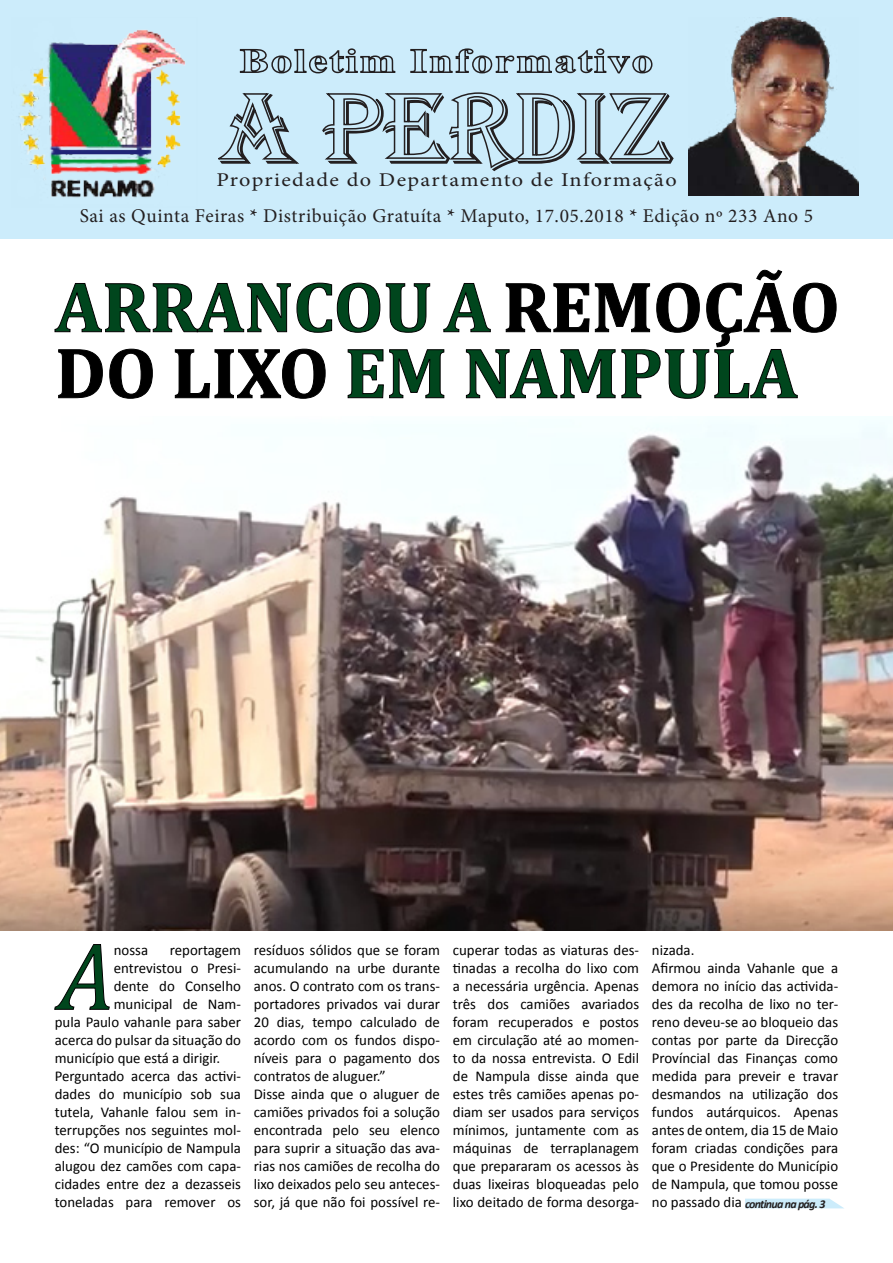
<style>
.page{position:relative;width:893px;height:1263px;background:#fff}
.page>*{position:absolute;margin:0;border:0;box-sizing:border-box;transform-origin:0 0}
.t1{font:italic 96px "Cambria";color:#00461d}
.t2{font:700 72px/66px "Cambria";color:#00461d}
.t3{font:19.5px "Minion Pro";letter-spacing:.03em;color:#231f20}
.t4{font:19.5px "Minion Pro";letter-spacing:.06em;color:#231f20;scale:1.14 1}
.t5{font:15px/18px "Calibri";color:#000;text-align:justify}
.t6{font:italic 700 12px "Calibri";letter-spacing:-.06em;color:#231f20}
.s1{font-weight:700}
.s2{color:#000}
</style>
<div class="page">
<div style="left:0;top:0;width:893px;height:238px;background:#ccecfb"></div>
<svg style="left:218px;top:93px;width:81px;height:71px"></svg>
<svg style="left:322px;top:92px;width:352px;height:80px"></svg>
<img style="left:689px;top:18px;width:170px;height:178px">
<img style="left:18px;top:29px;width:168px;height:169px">
<svg style="left:239px;top:48px;width:157px;height:26px"></svg>
<svg style="left:410px;top:48px;width:243px;height:26px"></svg>
<svg style="left:745px;top:1198px;width:99px;height:10px"></svg>
<svg style="left:54px;top:944px;width:56px;height:66px"></svg>
<svg style="left:54px;top:270px;width:783px;height:129px"></svg>
<img style="left:0;top:419px;width:893px;height:511px">
<p class="t4" style="left:216px;top:167px;width:405px">Propriedade do Departamento de Informação</p>
<p class="t3" style="left:80px;top:203px;width:735px">Sai as Quinta Feiras <span class="s1">*</span> Distribuição Gratuíta <span class="s1">*</span> Maputo, 17.05.2018 <span class="s1">*</span> Edição nº 233 Ano 5</p>
<p class="t2" style="left:55px;top:272px;width:786px">ARRANCOU A <span class="s2">REMOÇÃO<br>DO LIXO</span> EM NAMPULA</p>
<p class="t1" style="left:59px;top:909px;width:56px">A</p>
<p class="t5" style="left:114px;top:941px;width:36px">nossa</p>
<p class="t5" style="left:170px;top:941px;width:73px">reportagem</p>
<p class="t5" style="left:114px;top:959px;width:129px">entrevistou o Presi-</p>
<p class="t5" style="left:114px;top:977px;width:129px">dente do Conselho</p>
<p class="t5" style="left:114px;top:995px;width:129px">municipal de Nam-</p>
<p class="t5" style="left:55px;top:1013px;width:188px">pula Paulo vahanle para saber</p>
<p class="t5" style="left:55px;top:1031px;width:188px">acerca do pulsar da situação do</p>
<p class="t5" style="left:55px;top:1049px;width:167px">município que está a dirigir.</p>
<p class="t5" style="left:55px;top:1067px;width:188px">Perguntado acerca das activi&shy;dades do município sob sua tutela, Vahanle falou sem in&shy;terrupções nos seguintes mol&shy;des: “O município de Nampula alugou dez camões com capa&shy;cidades entre dez a dezasseis toneladas para remover os</p>
<p class="t5" style="left:254px;top:941px;width:188px">resíduos sólidos que se foram acumulando na urbe durante anos. O contrato com os trans&shy;portadores privados vai durar 20 dias, tempo calculado de acordo com os fundos dispo&shy;níveis para o pagamento dos contratos de aluguer.”</p>
<p class="t5" style="left:254px;top:1085px;width:188px">Disse ainda que o aluguer de camiões privados foi a solução encontrada pelo seu elenco para suprir a situação das ava&shy;rias nos camiões de recolha do lixo deixados pelo seu anteces&shy;sor, já que não foi possível re-</p>
<p class="t5" style="left:453px;top:941px;width:188px">cuperar todas as viaturas des&shy;tinadas a recolha do lixo com a necessária urgência. Apenas três dos camiões avariados foram recuperados e postos em circulação até ao momen&shy;to da nossa entrevista. O Edil de Nampula disse ainda que estes três camiões apenas po&shy;diam ser usados para serviços mínimos, juntamente com as máquinas de terraplanagem que prepararam os acessos às duas lixeiras bloqueadas pelo lixo deitado de forma desorga-</p>
<p class="t5" style="left:652px;top:941px;width:44px">nizada.</p>
<p class="t5" style="left:652px;top:959px;width:188px">Afirmou ainda Vahanle que a demora no início das activida&shy;des da recolha de lixo no ter&shy;reno deveu-se ao bloqueio das contas por parte da Direcção Províncial das Finanças como medida para preveir e travar desmandos na utilização dos fundos autárquicos. Apenas antes de ontem, dia 15 de Maio foram criadas condições para que o Presidente do Município de Nampula, que tomou posse no passado dia</p>
<p class="t6" style="left:745px;top:1196px;width:82px">continua na pág. 3</p>
</div>
